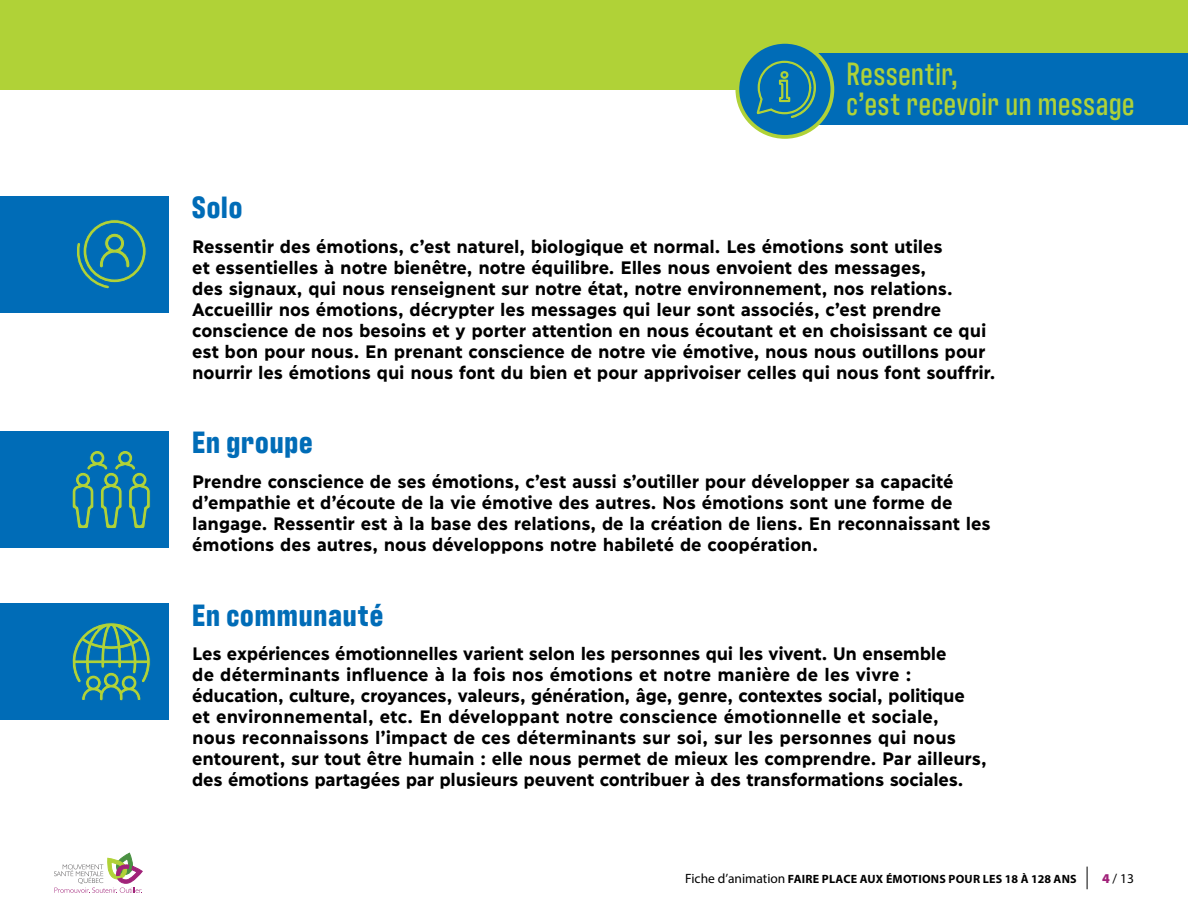
<style>
.page{position:relative;width:1188px;height:918px;background:#fff}
.page>*{position:absolute;margin:0;border:0;box-sizing:border-box;transform-origin:0 0}
.t1{font:500 33px/30px "Antarctican Headline";letter-spacing:.025em;color:#b0d237}
.t2{font:700 31.5px "Antarctican Headline";letter-spacing:.03em;color:#006cb7}
.t3{font:700 18px/21px "Ilisarniq";letter-spacing:-.005em;color:#000}
.t4{font:13.5px "Myriad Pro";color:#000}
.t5{font:700 12px "Myriad Pro";letter-spacing:.02em;color:#000}
.s1{font-weight:400;font-size:13.5px}
.s2{font-weight:900;color:#a12279}
</style>
<div class="page">
<svg style="left:54px;top:853px;width:88px;height:40px"></svg>
<svg style="left:1087px;top:867px;width:1px;height:22px"></svg>
<div style="left:0;top:196px;width:168px;height:117px;background:#006cb7"></div>
<div style="left:0;top:431px;width:168px;height:117px;background:#006cb7"></div>
<div style="left:0;top:603px;width:168px;height:117px;background:#006cb7"></div>
<div style="left:0;top:0;width:1188px;height:89px;background:#b0d237"></div>
<div style="left:770px;top:54px;width:418px;height:71px;background:#006cb7"></div>
<div style="left:737px;top:42px;width:95px;height:95px;background:#006cb7;border-radius:50%"></div>
<div style="left:735px;top:40px;width:99px;height:99px;border:4px solid #b0d237;border-radius:50%"></div>
<svg style="left:756px;top:60px;width:60px;height:58px"></svg>
<svg style="left:77px;top:220px;width:69px;height:69px"></svg>
<svg style="left:72px;top:451px;width:78px;height:77px"></svg>
<svg style="left:72px;top:623px;width:78px;height:78px"></svg>
<h1 class="t1" style="left:846px;top:56px;width:290px">Ressentir,<br>c’est recevoir un message</h1>
<h2 class="t2" style="left:192px;top:185px;width:52px">Solo</h2>
<p class="t3" style="left:192px;top:235px;width:805px">Ressentir des émotions, c’est naturel, biologique et normal. Les émotions sont utiles<br>et essentielles à notre bienêtre, notre équilibre. Elles nous envoient des messages,<br>des signaux, qui nous renseignent sur notre état, notre environnement, nos relations.<br>Accueillir nos émotions, décrypter les messages qui leur sont associés, c’est prendre conscience de nos besoins et y porter attention en nous écoutant et en choisissant ce qui est bon pour nous. En prenant conscience de notre vie émotive, nous nous outillons pour nourrir les émotions qui nous font du bien et pour apprivoiser celles qui nous font souffrir.</p>
<h2 class="t2" style="left:192px;top:420px;width:122px">En groupe</h2>
<p class="t3" style="left:192px;top:470px;width:800px">Prendre conscience de ses émotions, c’est aussi s’outiller pour développer sa capacité d’empathie et d’écoute de la vie émotive des autres. Nos émotions sont une forme de langage. Ressentir est à la base des relations, de la création de liens. En reconnaissant les émotions des autres, nous développons notre habileté de coopération.</p>
<h2 class="t2" style="left:192px;top:592px;width:193px">En communauté</h2>
<p class="t3" style="left:192px;top:642px;width:796px">Les expériences émotionnelles varient selon les personnes qui les vivent. Un ensemble<br>de déterminants influence à la fois nos émotions et notre manière de les vivre : éducation, culture, croyances, valeurs, génération, âge, genre, contextes social, politique et environnemental, etc. En développant notre conscience émotionnelle et sociale,<br>nous reconnaissons l’impact de ces déterminants sur soi, sur les personnes qui nous entourent, sur tout être humain : elle nous permet de mieux les comprendre. Par ailleurs, des émotions partagées par plusieurs peuvent contribuer à des transformations sociales.</p>
<p class="t5" style="left:685px;top:871px;width:393px"><span class="s1">Fiche d’animation</span> FAIRE PLACE AUX ÉMOTIONS POUR LES 18 À 128 ANS</p>
<p class="t4" style="left:1102px;top:870px;width:33px"><span class="s2">4</span>/ 13</p>
</div>
